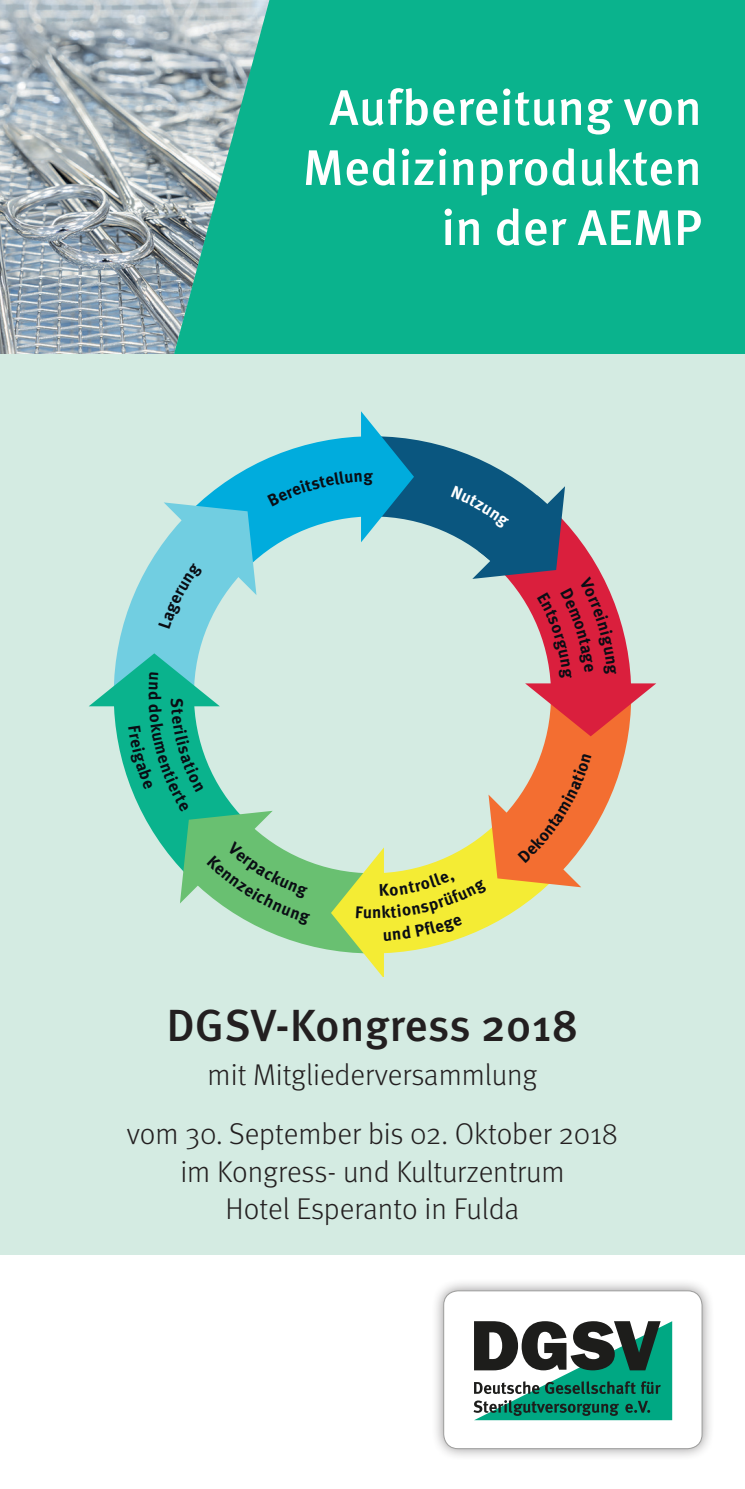
<style>
.page{position:relative;width:745px;height:1489px;background:#fff}
.page>*{position:absolute;margin:0;border:0;box-sizing:border-box;transform-origin:0 0}
.t1{font:500 50px/60px "Meta OT";color:#fff;text-align:right}
.Text{font:500 45px "Meta OT";color:#231f20}
.Text-2{font:300 30px/37.5px "Meta OT";color:#231f20;text-align:center}
</style>
<div class="page">
<img style="left:0;top:0;width:168px;height:354px">
<svg style="left:168px;top:0;width:576px;height:354px;fill:#0ab38d"></svg>
<div style="left:0;top:354px;width:744px;height:900px;background:#d4ebe2"></div>
<div style="left:430px;top:1277px;width:285px;height:184px;background:#231f20;opacity:.5"></div>
<div style="left:443px;top:1290px;width:258px;height:158px;background:#fff;border-radius:15px"></div>
<div style="left:443px;top:1290px;width:259px;height:158px;border:1px solid #9d9d9c;border-radius:15px"></div>
<svg style="left:473px;top:1321px;width:198px;height:98px"></svg>
<svg style="left:89px;top:411px;width:567px;height:565px"></svg>
<p class="t1" style="left:302px;top:78px;width:401px">Aufbereitung von<br>Medizinprodukten in der AEMP</p>
<p class="Text" style="left:166px;top:997px;width:413px">DGSV-Kongress 2018</p>
<p class="Text-2" style="left:207px;top:1056px;width:331px">mit Mitgliederversammlung</p>
<p class="Text-2" style="left:127px;top:1115px;width:492px">vom 30. September bis 02. Oktober 2018 im Kongress- und Kulturzentrum<br>Hotel Esperanto in Fulda</p>
</div>
